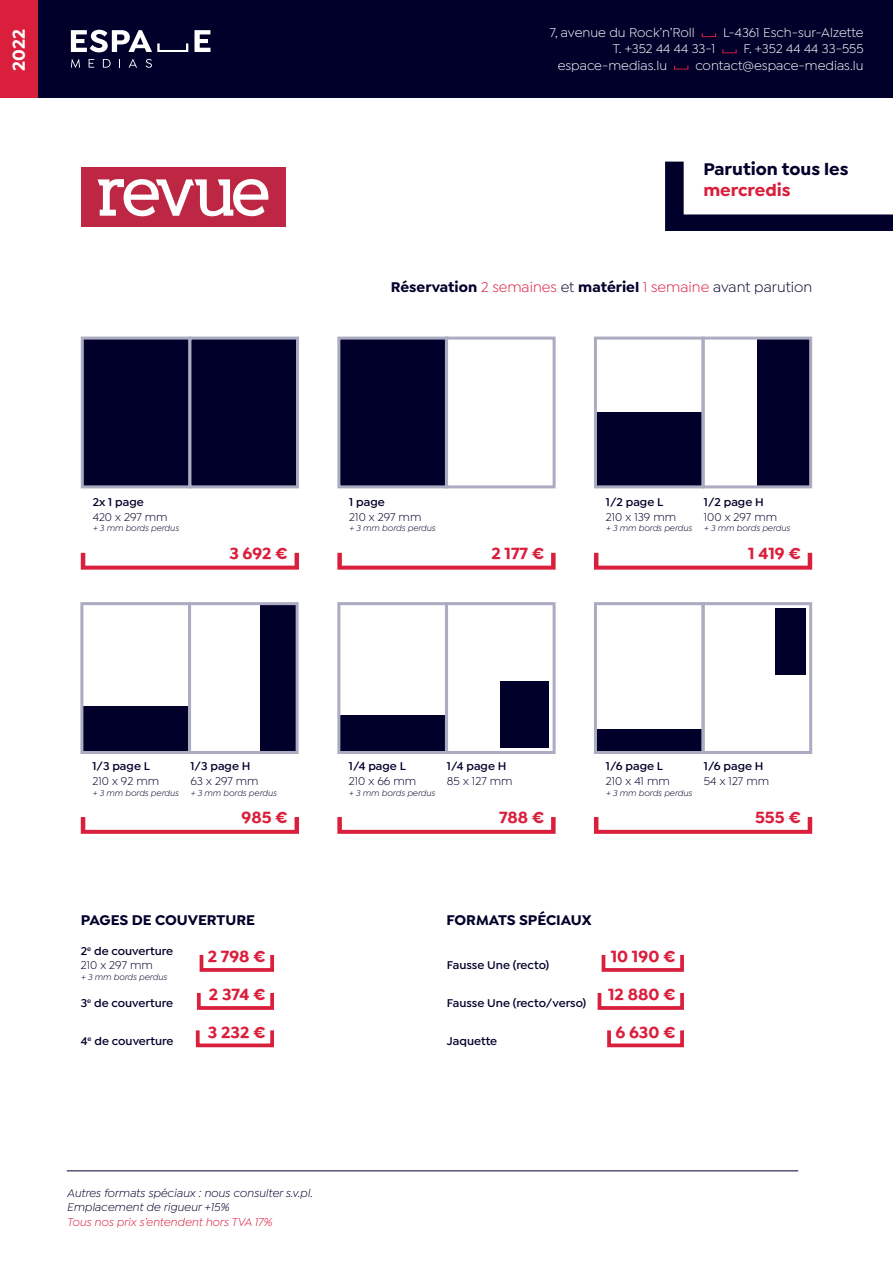
<style>
.page{position:relative;width:893px;height:1263px;background:#fff}
.page>*{position:absolute;margin:0;border:0;box-sizing:border-box;transform-origin:0 0}
.t1{font:700 18px "Isidora Sans";color:#00002b}
.t2{font:700 18px "Isidora Sans";color:#da1f3d}
.t3{font:700 18px "Isidora Sans";color:#fff}
.t4{font:700 16.95px "Isidora Sans";color:#da1f3d}
.t5{font:700 15px "Isidora Sans";color:#00002b}
.t6{font:13.5px "Isidora Sans";color:#fff}
.t7{font:600 12px/14.4px "Isidora Sans";color:#00002b}
.t8{font:12px "Isidora Sans";color:#00002b}
.t9{font:italic 12px/14.4px "Isidora Sans";color:#00002b}
.t10{font:italic 12px "Isidora Sans";color:#da1f3d}
.t11{font:italic 9px "Isidora Sans";color:#00002b}
.s1{font-weight:400;color:#da1f3d}
.s2{font-weight:400}
</style>
<div class="page">
<div style="left:37px;top:0;width:856px;height:98px;background:#00002b"></div>
<div style="left:0;top:0;width:37px;height:98px;background:#da1f3d"></div>
<svg style="left:194px;top:30px;width:16px;height:22px"></svg>
<svg style="left:71px;top:59px;width:9px;height:9px"></svg>
<svg style="left:89px;top:59px;width:5px;height:9px"></svg>
<svg style="left:103px;top:59px;width:8px;height:9px"></svg>
<svg style="left:129px;top:59px;width:8px;height:9px"></svg>
<svg style="left:146px;top:59px;width:6px;height:9px"></svg>
<svg style="left:71px;top:30px;width:117px;height:22px"></svg>
<svg style="left:702px;top:33px;width:14px;height:4px"></svg>
<svg style="left:722px;top:49px;width:15px;height:4px"></svg>
<svg style="left:674px;top:66px;width:14px;height:4px"></svg>
<div style="left:595px;top:412px;width:108px;height:75px;background:#00002b"></div>
<div style="left:339px;top:715px;width:107px;height:37px;background:#00002b"></div>
<div style="left:595px;top:729px;width:108px;height:23px;background:#00002b"></div>
<div style="left:82px;top:706px;width:107px;height:46px;background:#00002b"></div>
<div style="left:757px;top:338px;width:54px;height:149px;background:#00002b"></div>
<div style="left:500px;top:681px;width:49px;height:66px;background:#00002b"></div>
<div style="left:775px;top:609px;width:30px;height:66px;background:#00002b"></div>
<div style="left:261px;top:604px;width:36px;height:148px;background:#00002b"></div>
<div style="left:81px;top:337px;width:110px;height:151px;background:#00002b;border:3px solid #ababc2"></div>
<div style="left:337px;top:337px;width:111px;height:151px;background:#00002b;border:3px solid #ababc2"></div>
<div style="left:594px;top:337px;width:110px;height:151px;border:3px solid #ababc2"></div>
<div style="left:337px;top:602px;width:111px;height:152px;border:3px solid #ababc2"></div>
<div style="left:80px;top:602px;width:111px;height:152px;border:3px solid #ababc2"></div>
<div style="left:188px;top:337px;width:111px;height:151px;background:#00002b;border:3px solid #ababc2"></div>
<div style="left:445px;top:337px;width:111px;height:151px;border:3px solid #ababc2"></div>
<div style="left:594px;top:602px;width:110px;height:152px;border:3px solid #ababc2"></div>
<div style="left:702px;top:602px;width:110px;height:152px;border:3px solid #ababc2"></div>
<div style="left:702px;top:337px;width:110px;height:151px;border:3px solid #ababc2"></div>
<div style="left:445px;top:602px;width:111px;height:152px;border:3px solid #ababc2"></div>
<div style="left:188px;top:602px;width:111px;height:152px;border:3px solid #ababc2"></div>
<svg style="left:81px;top:553px;width:218px;height:17px"></svg>
<svg style="left:81px;top:817px;width:218px;height:17px"></svg>
<svg style="left:337px;top:553px;width:219px;height:17px"></svg>
<svg style="left:337px;top:817px;width:219px;height:17px"></svg>
<svg style="left:594px;top:553px;width:218px;height:17px"></svg>
<svg style="left:594px;top:817px;width:218px;height:17px"></svg>
<svg style="left:665px;top:162px;width:228px;height:69px"></svg>
<div style="left:200px;top:953px;width:74px;height:19px;border:4px solid #da1f3d"></div>
<div style="left:602px;top:953px;width:82px;height:19px;border:4px solid #da1f3d"></div>
<div style="left:197px;top:991px;width:77px;height:19px;border:4px solid #da1f3d"></div>
<div style="left:598px;top:991px;width:86px;height:19px;border:4px solid #da1f3d"></div>
<div style="left:196px;top:1028px;width:78px;height:19px;border:4px solid #da1f3d"></div>
<div style="left:607px;top:1028px;width:77px;height:19px;border:4px solid #da1f3d"></div>
<hr style="left:67px;top:1170px;width:731px;height:1px;background:#00002b">
<div style="left:81px;top:167px;width:204px;height:59px;background:#be2744"></div>
<svg style="left:98px;top:179px;width:170px;height:37px"></svg>
<h1 class="t3" style="left:8px;top:71px;width:43px;rotate:-90deg">2022</h1>
<p class="t6" style="left:550px;top:25px;width:146px">7, avenue du Rock’n’Roll</p>
<p class="t6" style="left:723px;top:25px;width:142px">L-4361 Esch-sur-Alzette</p>
<p class="t6" style="left:613px;top:41px;width:104px">T. +352 44 44 33-1</p>
<p class="t6" style="left:744px;top:41px;width:122px">F. +352 44 44 33-555</p>
<p class="t6" style="left:558px;top:58px;width:111px">espace-medias.lu</p>
<p class="t6" style="left:695px;top:58px;width:170px">contact@espace-medias.lu</p>
<h1 class="t1" style="left:703px;top:158px;width:147px">Parution tous les</h1>
<h1 class="t2" style="left:703px;top:179px;width:89px">mercredis</h1>
<p class="t5" style="left:391px;top:278px;width:423px">Réservation <span class="s1">2 semaines</span> <span class="s2">et</span> matériel <span class="s1">1 semaine</span> <span class="s2">avant parution</span></p>
<p class="t7" style="left:93px;top:495px;width:53px">2x 1 page</p>
<p class="t8" style="left:93px;top:510px;width:76px">420 x 297 mm</p>
<p class="t11" style="left:93px;top:523px;width:88px">+ 3 mm bords perdus</p>
<h2 class="t4" style="left:229px;top:542px;width:60px">3 692 €</h2>
<p class="t7" style="left:349px;top:495px;width:37px">1 page</p>
<p class="t8" style="left:349px;top:510px;width:74px">210 x 297 mm</p>
<p class="t11" style="left:349px;top:523px;width:88px">+ 3 mm bords perdus</p>
<h2 class="t4" style="left:491px;top:542px;width:55px">2 177 €</h2>
<p class="t7" style="left:606px;top:495px;width:59px">1/2 page L</p>
<p class="t8" style="left:606px;top:510px;width:72px">210 x 139 mm</p>
<p class="t11" style="left:606px;top:523px;width:88px">+ 3 mm bords perdus</p>
<p class="t7" style="left:704px;top:495px;width:61px">1/2 page H</p>
<p class="t8" style="left:704px;top:510px;width:75px">100 x 297 mm</p>
<p class="t11" style="left:704px;top:523px;width:88px">+ 3 mm bords perdus</p>
<h2 class="t4" style="left:748px;top:542px;width:54px">1 419 €</h2>
<p class="t7" style="left:92px;top:759px;width:59px">1/3 page L</p>
<p class="t8" style="left:92px;top:774px;width:68px">210 x 92 mm</p>
<p class="t11" style="left:92px;top:788px;width:88px">+ 3 mm bords perdus</p>
<p class="t7" style="left:190px;top:759px;width:61px">1/3 page H</p>
<p class="t8" style="left:190px;top:774px;width:70px">63 x 297 mm</p>
<p class="t11" style="left:190px;top:788px;width:88px">+ 3 mm bords perdus</p>
<h2 class="t4" style="left:242px;top:807px;width:48px">985 €</h2>
<p class="t7" style="left:349px;top:759px;width:58px">1/4 page L</p>
<p class="t8" style="left:349px;top:774px;width:69px">210 x 66 mm</p>
<p class="t11" style="left:349px;top:788px;width:88px">+ 3 mm bords perdus</p>
<p class="t7" style="left:447px;top:759px;width:61px">1/4 page H</p>
<p class="t8" style="left:447px;top:774px;width:67px">85 x 127 mm</p>
<h2 class="t4" style="left:499px;top:807px;width:47px">788 €</h2>
<p class="t7" style="left:606px;top:759px;width:59px">1/6 page L</p>
<p class="t8" style="left:606px;top:774px;width:66px">210 x 41 mm</p>
<p class="t11" style="left:606px;top:788px;width:88px">+ 3 mm bords perdus</p>
<p class="t7" style="left:704px;top:759px;width:61px">1/6 page H</p>
<p class="t8" style="left:704px;top:774px;width:67px">54 x 127 mm</p>
<h2 class="t4" style="left:755px;top:807px;width:48px">555 €</h2>
<p class="t5" style="left:81px;top:910px;width:176px">PAGES DE COUVERTURE</p>
<p class="t5" style="left:446px;top:910px;width:147px">FORMATS SPÉCIAUX</p>
<p class="t7" style="left:81px;top:944px;width:94px">2<sup>e</sup> de couverture<br><span class="s2">210 x 297 mm</span></p>
<p class="t11" style="left:81px;top:972px;width:88px">+ 3 mm bords perdus</p>
<h2 class="t4" style="left:208px;top:946px;width:59px">2 798 €</h2>
<h2 class="t4" style="left:611px;top:946px;width:67px">10 190 €</h2>
<h2 class="t4" style="left:209px;top:984px;width:58px">2 374 €</h2>
<h2 class="t4" style="left:608px;top:984px;width:69px">12 880 €</h2>
<h2 class="t4" style="left:208px;top:1021px;width:59px">3 232 €</h2>
<h2 class="t4" style="left:616px;top:1021px;width:62px">6 630 €</h2>
<p class="t7" style="left:447px;top:958px;width:104px">Fausse Une (recto)</p>
<p class="t7" style="left:81px;top:996px;width:94px">3<sup>e</sup> de couverture</p>
<p class="t7" style="left:447px;top:996px;width:141px">Fausse Une (recto/verso)</p>
<p class="t7" style="left:81px;top:1033px;width:94px">4<sup>e</sup> de couverture</p>
<p class="t7" style="left:447px;top:1033px;width:52px">Jaquette</p>
<p class="t9" style="left:67px;top:1185px;width:247px">Autres formats spéciaux : nous consulter s.v.pl.<br>Emplacement de rigueur +15%</p>
<p class="t10" style="left:67px;top:1215px;width:207px">Tous nos prix s’entendent hors TVA 17%</p>
</div>
